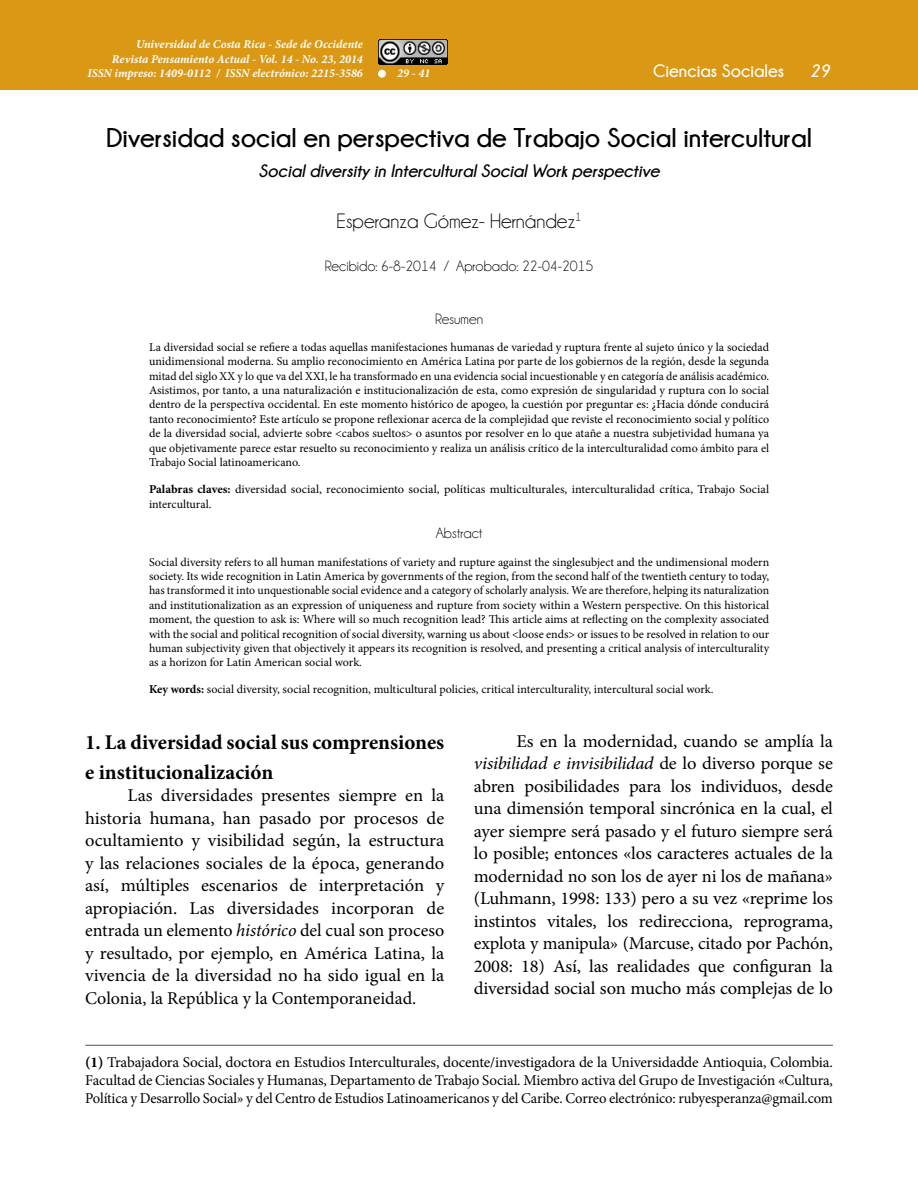
<style>
.page{position:relative;width:918px;height:1188px;background:#fff}
.page>*{position:absolute;margin:0;border:0;box-sizing:border-box;transform-origin:0 0}
.t1{font:700 27px "Champagne&Limousines";color:#000}
.t2{font:700 21px/30px "Minion Pro";color:#000}
.t3{font:21px "Champagne&Limousines";color:#000}
.t4{font:18px/22.5px "Minion Pro";letter-spacing:-.01em;color:#000;text-align:justify}
.t5{font:italic 700 18px "Champagne&Limousines";color:#000}
.t6{font:700 18px "Champagne&Limousines";color:#fff}
.t7{font:italic 700 18px "Champagne&Limousines";color:#fff}
.t8{font:15px/18px "Minion Pro";letter-spacing:-.01em;color:#000;text-align:justify}
.t9{font:15px "Champagne&Limousines";color:#000}
.t10{font:12px/14.4px "Minion Pro";color:#000;text-align:justify}
.t11{font:italic 700 12px/14.4px "Minion Pro";color:#fff;text-align:right}
.s1{font-weight:700}
.s2{font-style:italic}
</style>
<div class="page">
<div style="left:0;top:0;width:918px;height:89px;background:#da9814"></div>
<div style="left:378px;top:70px;width:8px;height:8px;background:#fff;border-radius:50%"></div>
<img style="left:378px;top:39px;width:70px;height:25px">
<hr style="left:85px;top:1045px;width:748px;height:1px;background:#636466">
<p class="t11" style="left:87px;top:37px;width:277px">Universidad de Costa Rica - Sede de Occidente<br>Revista Pensamiento Actual - Vol. 14 - No. 23, 2014<br>ISSN impreso: 1409-0112 / ISSN electrónico: 2215-3586</p>
<p class="t11" style="left:397px;top:66px;width:35px">29 - 41</p>
<h3 class="t6" style="left:653px;top:61px;width:133px">Ciencias Sociales</h3>
<h3 class="t7" style="left:810px;top:61px;width:22px">29</h3>
<h1 class="t1" style="left:106px;top:122px;width:708px">Diversidad social en perspectiva de Trabajo Social intercultural</h1>
<h3 class="t5" style="left:259px;top:160px;width:402px">Social diversity in Intercultural Social Work perspective</h3>
<h2 class="t3" style="left:337px;top:209px;width:247px">Esperanza Gómez- Hernández<sup>1</sup></h2>
<p class="t9" style="left:325px;top:258px;width:270px">Recibido: 6-8-2014 / Aprobado: 22-04-2015</p>
<p class="t9" style="left:435px;top:310px;width:50px">Resumen</p>
<p class="t10" style="left:149px;top:340px;width:622px">La diversidad social se refiere a todas aquellas manifestaciones humanas de variedad y ruptura frente al sujeto único y la sociedad unidimensional moderna. Su amplio reconocimiento en América Latina por parte de los gobiernos de la región, desde la segunda mitad del siglo XX y lo que va del XXI, le ha transformado en una evidencia social incuestionable y en categoría de análisis académico.<br>Asistimos, por tanto, a una naturalización e institucionalización de esta, como expresión de singularidad y ruptura con lo social dentro de la perspectiva occidental. En este momento histórico de apogeo, la cuestión por preguntar es: ¿Hacia dónde conducirá tanto reconocimiento? Este artículo se propone reflexionar acerca de la complejidad que reviste el reconocimiento social y político de la diversidad social, advierte sobre &lt;cabos sueltos&gt; o asuntos por resolver en lo que atañe a nuestra subjetividad humana ya que objetivamente parece estar resuelto su reconocimiento y realiza un análisis crítico de la interculturalidad como ámbito para el Trabajo Social latinoamericano.</p>
<p class="t10" style="left:149px;top:482px;width:622px"><span class="s1">Palabras claves:</span> diversidad social, reconocimiento social, políticas multiculturales, interculturalidad crítica, Trabajo Social intercultural.</p>
<p class="t9" style="left:436px;top:525px;width:48px">Abstract</p>
<p class="t10" style="left:149px;top:555px;width:622px">Social diversity refers to all human manifestations of variety and rupture against the singlesubject and the undimensional modern society. Its wide recognition in Latin America by governments of the region, from the second half of the twentieth century to today, has transformed it into unquestionable social evidence and a category of scholarly analysis. We are therefore, helping its naturalization and institutionalization as an expression of uniqueness and rupture from society within a Western perspective. On this historical moment, the question to ask is: Where will so much recognition lead? This article aims at reflecting on the complexity associated with the social and political recognition of social diversity, warning us about &lt;loose ends&gt; or issues to be resolved in relation to our human subjectivity given that objectively it appears its recognition is resolved, and presenting a critical analysis of interculturality as a horizon for Latin American social work.</p>
<p class="t10" style="left:149px;top:682px;width:566px"><span class="s1">Key words:</span> social diversity, social recognition, multicultural policies, critical interculturality, intercultural social work.</p>
<h2 class="t2" style="left:85px;top:727px;width:361px">1. La diversidad social sus comprensiones e institucionalización</h2>
<p class="t4" style="left:85px;top:784px;width:361px;text-indent:43px">Las diversidades presentes siempre en la historia humana, han pasado por procesos de ocultamiento y visibilidad según, la estructura y las relaciones sociales de la época, generando así, múltiples escenarios de interpretación y apropiación. Las diversidades incorporan de entrada un elemento <span class="s2">histórico</span> del cual son proceso y resultado, por ejemplo, en América Latina, la vivencia de la diversidad no ha sido igual en la Colonia, la República y la Contemporaneidad.</p>
<p class="t4" style="left:474px;top:730px;width:361px;text-indent:43px">Es en la modernidad, cuando se amplía la <span class="s2">visibilidad e invisibilidad</span> de lo diverso porque se abren posibilidades para los individuos, desde una dimensión temporal sincrónica en la cual, el ayer siempre será pasado y el futuro siempre será lo posible; entonces «los caracteres actuales de la modernidad no son los de ayer ni los de mañana» (Luhmann, 1998: 133) pero a su vez «reprime los instintos vitales, los redirecciona, reprograma, explota y manipula» (Marcuse, citado por Pachón, 2008: 18) Así, las realidades que configuran la diversidad social son mucho más complejas de lo</p>
<p class="t8" style="left:85px;top:1053px;width:749px"><span class="s1">(1)</span> Trabajadora Social, doctora en Estudios Interculturales, docente/investigadora de la Universidadde Antioquia, Colombia.<br>Facultad de Ciencias Sociales y Humanas, Departamento de Trabajo Social. Miembro activa del Grupo de Investigación «Cultura, Política y Desarrollo Social» y del Centro de Estudios Latinoamericanos y del Caribe. Correo electrónico: rubyesperanza@gmail.com</p>
</div>
